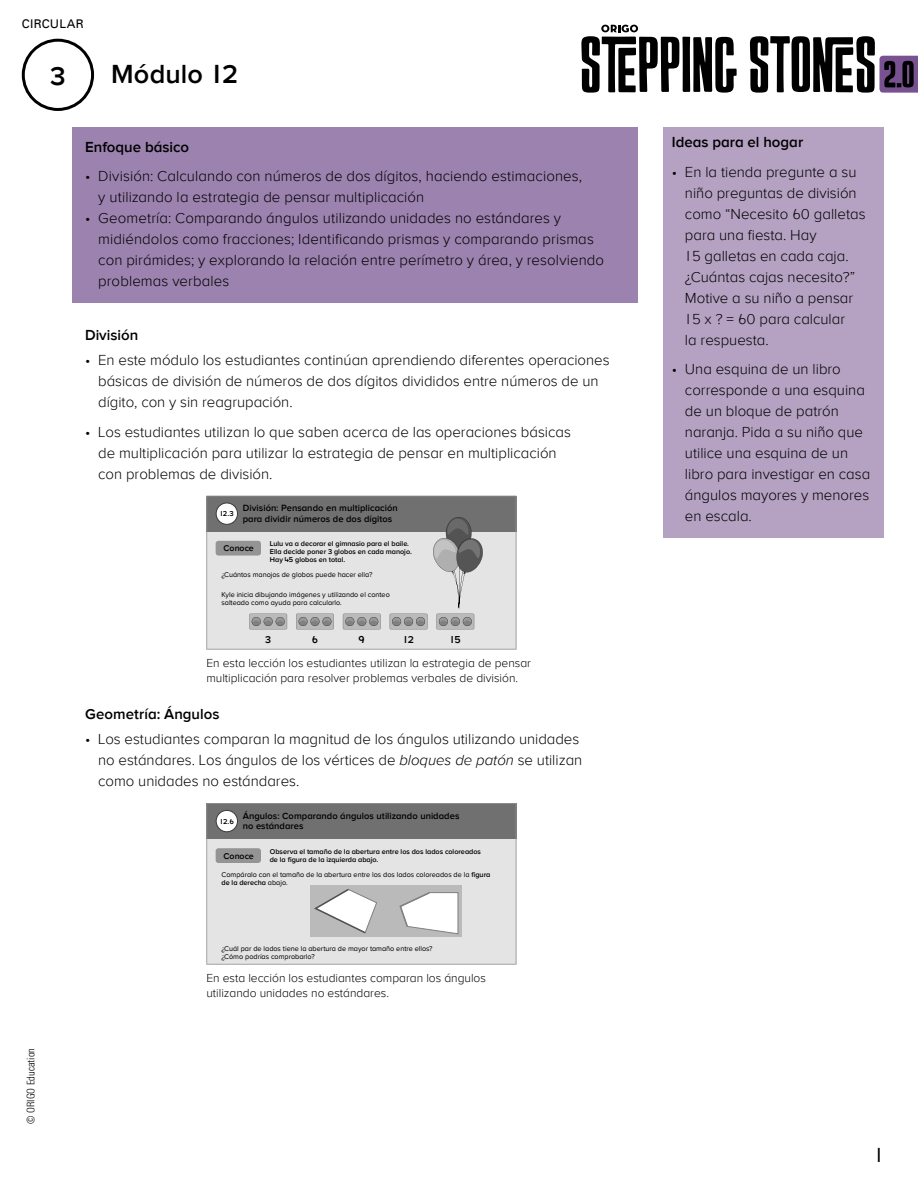
<style>
.page{position:relative;width:918px;height:1188px;background:#fff}
.page>*{position:absolute;margin:0;border:0;box-sizing:border-box;transform-origin:0 0}
.t1{font:700 27px "Version";letter-spacing:.005em;color:#000}
.t2{font:21px "Version";color:#000}
.t3{font:300 15px/21px "Version";color:#000}
.t4{font:700 15px "Version";color:#000}
.t5{font:300 12px/15px "Version";color:#000}
.t6{font:12px "Univers PC";letter-spacing:.02em;color:#000}
.t7{font:300 condensed 10.5px "Univers PC";color:#000}
.t8{font:700 10.35px "Version";color:#000}
.t9{font:700 9.3px/10.4px "Version";letter-spacing:.005em;color:#000}
.t10{font:700 8.85px "Version";letter-spacing:-.005em;color:#000}
.t11{font:700 8.7px "Version";color:#dcdcdc}
.t12{font:7.5px "Short Stack";letter-spacing:.03em;color:#000;scale:.83 1}
.t13{font:700 7.5px "Version";color:#000}
.t14{font:7.2px/8.1px "Version";color:#000}
.t15{font:700 7.2px/8.1px "Version";letter-spacing:-.005em;color:#000}
.t16{font:300 7.2px/8.1px "Version";letter-spacing:-.02em;color:#000}
.s1{font-style:italic}
.s2{font-weight:700}
</style>
<div class="page">
<svg style="left:581px;top:25px;width:156px;height:68px"></svg>
<svg style="left:750px;top:36px;width:168px;height:57px"></svg>
<svg style="left:22px;top:39px;width:72px;height:72px"></svg>
<div style="left:72px;top:128px;width:566px;height:175px;background:#9c82ae"></div>
<svg style="left:206px;top:496px;width:310px;height:154px;background:#c0c0c0"></svg>
<svg style="left:206px;top:803px;width:310px;height:162px;background:#c6c6c6"></svg>
<div style="left:663px;top:128px;width:221px;height:410px;background:#b5a2c2"></div>
<p class="t6" style="left:22px;top:16px;width:64px">CIRCULAR</p>
<h1 class="t1" style="left:50px;top:61px;width:17px">3</h1>
<h1 class="t1" style="left:111px;top:59px;width:129px">Módulo 12</h1>
<p class="t4" style="left:85px;top:138px;width:106px">Enfoque básico</p>
<p class="t3" style="left:98px;top:166px;width:485px;text-indent:-13px">• División: Calculando con números de dos dígitos, haciendo estimaciones, y utilizando la estrategia de pensar multiplicación</p>
<p class="t3" style="left:98px;top:208px;width:507px;text-indent:-13px">• Geometría: Comparando ángulos utilizando unidades no estándares y midiéndolos como fracciones; Identificando prismas y comparando prismas con pirámides; y explorando la relación entre perímetro y área, y resolviendo problemas verbales</p>
<p class="t4" style="left:85px;top:326px;width:55px">División</p>
<p class="t3" style="left:98px;top:350px;width:513px;text-indent:-13px">• En este módulo los estudiantes continúan aprendiendo diferentes operaciones básicas de división de números de dos dígitos divididos entre números de un dígito, con y sin reagrupación.</p>
<p class="t3" style="left:98px;top:421px;width:474px;text-indent:-13px">• Los estudiantes utilizan lo que saben acerca de las operaciones básicas de multiplicación para utilizar la estrategia de pensar en multiplicación con problemas de división.</p>
<p class="t13" style="left:220px;top:510px;width:16px">12.3</p>
<p class="t9" style="left:243px;top:503px;width:157px">División: Pensando en multiplicación para dividir números de dos dígitos</p>
<p class="t10" style="left:224px;top:543px;width:32px">Conoce</p>
<p class="t15" style="left:270px;top:540px;width:144px">Lulu va a decorar el gimnasio para el baile.<br>Ella decide poner 3 globos en cada manojo.<br>Hay 45 globos en total.</p>
<p class="t14" style="left:222px;top:570px;width:152px">¿Cuántos manojos de globos puede hacer ella?</p>
<p class="t14" style="left:222px;top:590px;width:170px">Kyle inicia dibujando imágenes y utilizando el conteo salteado como ayuda para calcularlo.</p>
<p class="t8" style="left:265px;top:634px;width:7px">3</p>
<p class="t8" style="left:312px;top:634px;width:8px">6</p>
<p class="t8" style="left:359px;top:634px;width:8px">9</p>
<p class="t8" style="left:403px;top:634px;width:12px">12</p>
<p class="t8" style="left:450px;top:634px;width:12px">15</p>
<p class="t5" style="left:206px;top:656px;width:326px">En esta lección los estudiantes utilizan la estrategia de pensar multiplicación para resolver problemas verbales de división.</p>
<p class="t14" style="left:222px;top:661px;width:248px;line-height:14.2px">¿Cómo le ayuda la imagen a calcular el número de manojos?<br>Carol trata utilizando lo que ella sabe acerca de descomposición de números</p>
<p class="t4" style="left:85px;top:705px;width:136px">Geometría: Ángulos</p>
<p class="t3" style="left:98px;top:729px;width:486px;text-indent:-13px">• Los estudiantes comparan la magnitud de los ángulos utilizando unidades no estándares. Los ángulos de los vértices de <span class="s1">bloques de patón</span> se utilizan como unidades no estándares.</p>
<p class="t12" style="left:320px;top:736px;width:138px">manojos de globos más habrá.</p>
<p class="t10" style="left:224px;top:774px;width:42px">Intensifica</p>
<p class="t13" style="left:220px;top:817px;width:16px">12.6</p>
<p class="t9" style="left:243px;top:811px;width:218px">Ángulos: Comparando ángulos utilizando unidades no estándares</p>
<p class="t11" style="left:246px;top:813px;width:6px">≈</p>
<p class="t11" style="left:285px;top:813px;width:6px">≈</p>
<p class="t11" style="left:255px;top:813px;width:6px">≈</p>
<p class="t11" style="left:275px;top:813px;width:6px">≈</p>
<p class="t10" style="left:224px;top:851px;width:32px">Conoce</p>
<p class="t15" style="left:270px;top:848px;width:213px">Observa el tamaño de la abertura entre los dos lados coloreados de la figura de la izquierda abajo.</p>
<p class="t14" style="left:222px;top:871px;width:270px">Compáralo con el tamaño de la abertura entre los dos lados coloreados de la <span class="s2">figura de la derecha</span> abajo.</p>
<p class="t7" style="left:25px;top:1124px;width:77px;rotate:-90deg">© ORIGO Education</p>
<p class="t14" style="left:222px;top:945px;width:213px">¿Cuál par de lados tiene la abertura de mayor tamaño entre ellos? ¿Cómo podrías comprobarlo?</p>
<p class="t16" style="left:290px;top:971px;width:179px;text-indent:-10px"><span class="s2">1.</span> Colorea de verde los ángulos que correspondan al ángulo de un bloque de patrón verde.</p>
<p class="t5" style="left:206px;top:971px;width:281px">En esta lección los estudiantes comparan los ángulos utilizando unidades no estándares.</p>
<p class="t10" style="left:224px;top:975px;width:42px">Intensifica</p>
<p class="t4" style="left:672px;top:134px;width:133px">Ideas para el hogar</p>
<p class="t3" style="left:685px;top:162px;width:182px;text-indent:-13px">• En la tienda pregunte a su niño preguntas de división como “Necesito 60 galletas para una fiesta. Hay<br>15 galletas en cada caja. ¿Cuántas cajas necesito?”<br>Motive a su niño a pensar<br>15 x ? = 60 para calcular<br>la respuesta.</p>
<p class="t3" style="left:685px;top:359px;width:187px;text-indent:-13px">• Una esquina de un libro corresponde a una esquina de un bloque de patrón naranja. Pida a su niño que utilice una esquina de un libro para investigar en casa ángulos mayores y menores en escala.</p>
<h2 class="t2" style="left:875px;top:1144px;width:11px">1</h2>
</div>
